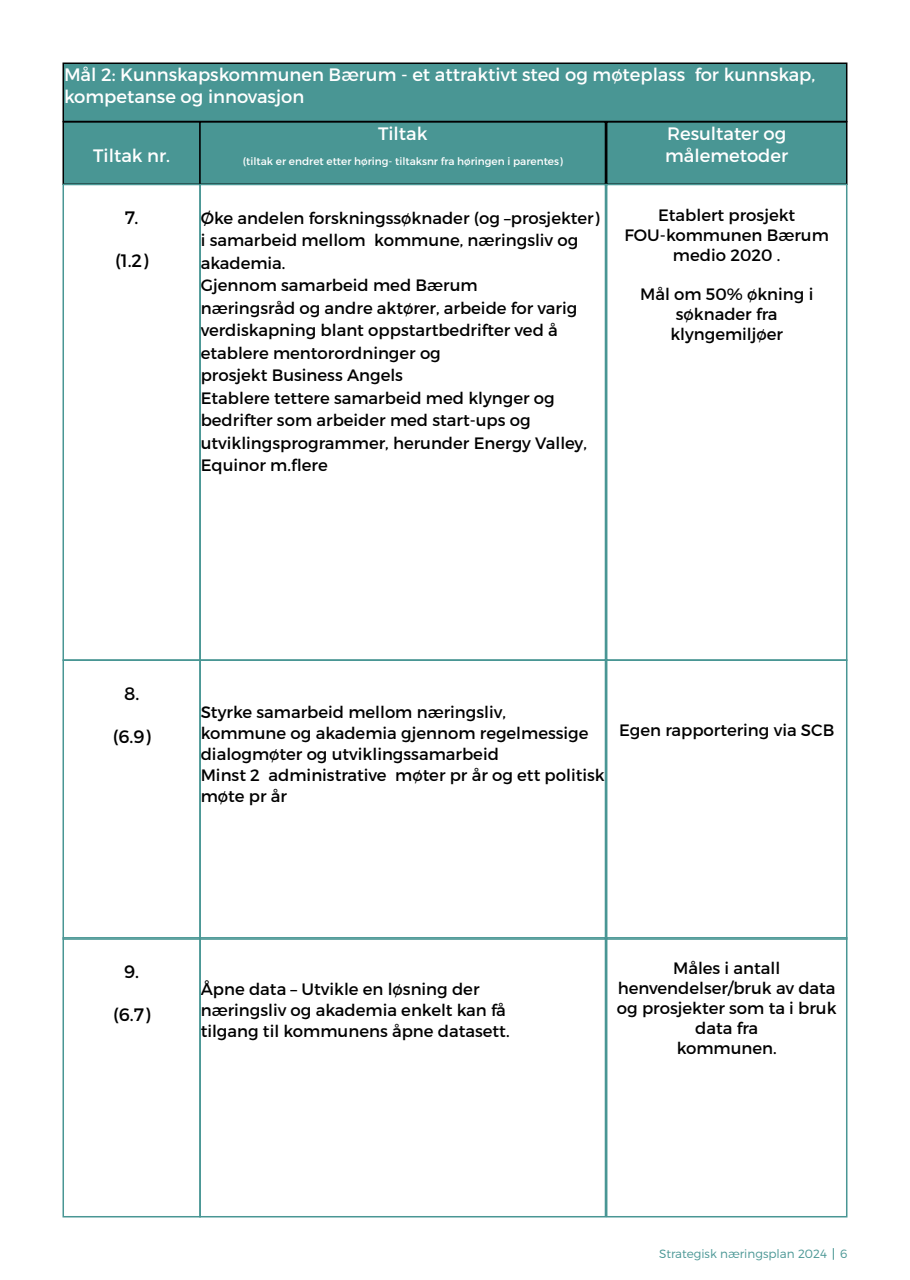
<style>
.page{position:relative;width:910px;height:1280px;background:#fff}
.page>*{position:absolute;margin:0;border:0;box-sizing:border-box;transform-origin:0 0}
.t1{font:18px/21.6px "Montserrat";color:#fff}
.t2{font:18px "Montserrat";color:#000}
.t3{font:16.5px/22.5px "Montserrat";color:#000}
.t4{font:300 12px "Montserrat";color:#499694}
.t5{font:10.5px "Montserrat";color:#fff}
</style>
<div class="page">
<div style="left:63px;top:63px;width:784px;height:58px;background:#499694"></div>
<div style="left:63px;top:63px;width:784px;height:59px;border:2px solid #000001"></div>
<div style="left:63px;top:122px;width:137px;height:62px;background:#499694"></div>
<div style="left:63px;top:121px;width:138px;height:64px;border:2px solid #000001"></div>
<div style="left:63px;top:184px;width:138px;height:477px;border:2px solid #499694"></div>
<div style="left:63px;top:659px;width:138px;height:281px;border:2px solid #499694"></div>
<div style="left:63px;top:937px;width:138px;height:280px;border:2px solid #499694"></div>
<div style="left:200px;top:122px;width:405px;height:62px;background:#499694"></div>
<div style="left:199px;top:121px;width:407px;height:64px;border:2px solid #000001"></div>
<div style="left:199px;top:184px;width:407px;height:477px;border:2px solid #499694"></div>
<div style="left:199px;top:659px;width:407px;height:281px;border:2px solid #499694"></div>
<div style="left:199px;top:937px;width:407px;height:280px;border:2px solid #499694"></div>
<div style="left:607px;top:122px;width:240px;height:62px;background:#499694"></div>
<div style="left:606px;top:121px;width:241px;height:64px;border:2px solid #000001"></div>
<div style="left:606px;top:184px;width:241px;height:477px;border:2px solid #499694"></div>
<div style="left:606px;top:659px;width:241px;height:281px;border:2px solid #499694"></div>
<div style="left:606px;top:937px;width:241px;height:280px;border:2px solid #499694"></div>
<svg style="left:833px;top:1248px;width:1px;height:12px"></svg>
<p class="t1" style="left:64px;top:64px;width:753px">Mål 2: Kunnskapskommunen Bærum - et attraktivt sted og møteplass for kunnskap, kompetanse og innovasjon</p>
<p class="t1" style="left:93px;top:144px;width:79px">Tiltak nr.</p>
<p class="t2" style="left:125px;top:207px;width:15px">7.</p>
<p class="t2" style="left:115px;top:250px;width:35px">(1.2)</p>
<p class="t1" style="left:378px;top:123px;width:51px">Tiltak</p>
<p class="t5" style="left:243px;top:155px;width:321px">(tiltak er endret etter høring- tiltaksnr fra høringen i parentes)</p>
<p class="t3" style="left:201px;top:207px;width:400px">Øke andelen forskningssøknader (og –prosjekter) i samarbeid mellom kommune, næringsliv og akademia.</p>
<p class="t3" style="left:201px;top:274px;width:279px">Gjennom samarbeid med Bærum</p>
<p class="t3" style="left:201px;top:297px;width:378px">næringsråd og andre aktører, arbeide for varig verdiskapning blant oppstartbedrifter ved å</p>
<p class="t3" style="left:201px;top:342px;width:242px">etablere mentorordninger og</p>
<p class="t3" style="left:201px;top:364px;width:204px">prosjekt Business Angels</p>
<p class="t3" style="left:201px;top:387px;width:355px">Etablere tettere samarbeid med klynger og</p>
<p class="t3" style="left:201px;top:409px;width:388px">bedrifter som arbeider med start-ups og utviklingsprogrammer, herunder Energy Valley,<br>Equinor m.flere</p>
<p class="t1" style="left:667px;top:123px;width:121px">Resultater og</p>
<p class="t1" style="left:665px;top:144px;width:124px">målemetoder</p>
<p class="t3" style="left:658px;top:204px;width:139px">Etablert prosjekt</p>
<p class="t3" style="left:624px;top:225px;width:206px;line-height:19.8px;text-align:center">FOU-kommunen Bærum medio 2020 .</p>
<p class="t3" style="left:640px;top:283px;width:175px">Mål om 50% økning i</p>
<p class="t3" style="left:676px;top:303px;width:103px">søknader fra</p>
<p class="t3" style="left:670px;top:323px;width:114px">klyngemiljøer</p>
<p class="t2" style="left:124px;top:682px;width:17px">8.</p>
<p class="t2" style="left:113px;top:726px;width:40px">(6.9)</p>
<p class="t3" style="left:201px;top:700px;width:307px">Styrke samarbeid mellom næringsliv,</p>
<p class="t3" style="left:201px;top:722px;width:389px;line-height:21px">kommune og akademia gjennom regelmessige dialogmøter og utviklingssamarbeid</p>
<p class="t3" style="left:201px;top:764px;width:405px;line-height:21px">Minst 2 administrative møter pr år og ett politisk møte pr år</p>
<p class="t3" style="left:619px;top:719px;width:217px">Egen rapportering via SCB</p>
<p class="t2" style="left:124px;top:960px;width:16px">9.</p>
<p class="t2" style="left:113px;top:1003px;width:39px">(6.7)</p>
<p class="t3" style="left:201px;top:978px;width:280px">Åpne data – Utvikle en løsning der</p>
<p class="t3" style="left:201px;top:999px;width:307px">næringsliv og akademia enkelt kan få</p>
<p class="t3" style="left:201px;top:1020px;width:310px">tilgang til kommunens åpne datasett.</p>
<p class="t3" style="left:673px;top:957px;width:109px">Måles i antall</p>
<p class="t3" style="left:617px;top:978px;width:221px;line-height:19.8px;text-align:center">henvendelser/bruk av data og prosjekter som ta i bruk data fra</p>
<p class="t3" style="left:677px;top:1036px;width:102px">kommunen.</p>
<p class="t4" style="left:659px;top:1246px;width:190px">Strategisk næringsplan 2024 6</p>
</div>
